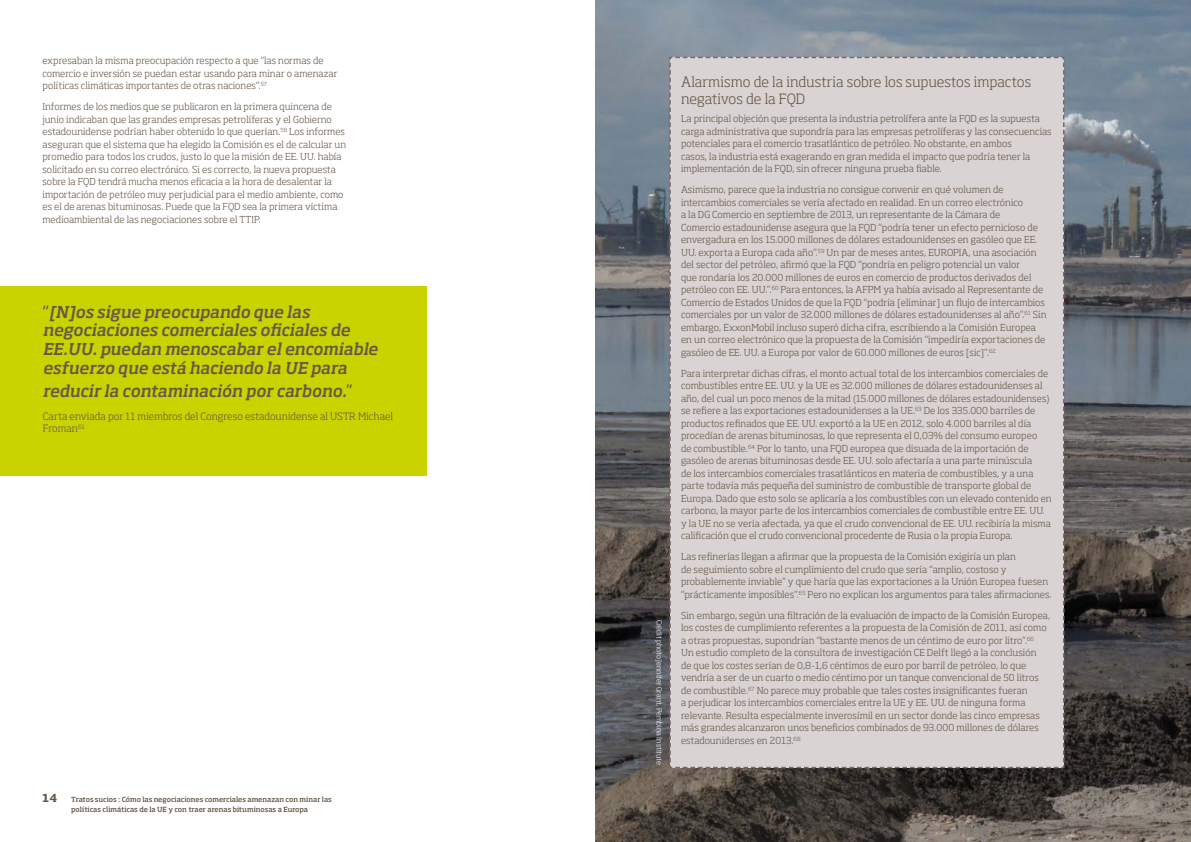
<style>
.page{position:relative;width:1191px;height:842px;background:#fff}
.page>*{position:absolute;margin:0;border:0;box-sizing:border-box;transform-origin:0 0}
.t1{font:italic 500 16.2px/18.6px "Soho Std";letter-spacing:-.01em;color:#675949}
.t2{font:300 14px/16.8px "Soho Std";color:#675949}
.t3{font:700 11px "Soho Std";color:#675949}
.t4{font:300 10px/12px "Soho Std";letter-spacing:.005em;color:#675949}
.t5{font:300 9.5px/12.5px "Soho Std";letter-spacing:.005em;color:#675949}
.t6{font:500 7px/10px "Soho Std";letter-spacing:-.005em;color:#675949}
.t7{font:300 7px "Soho Std";color:#fff}
.s1{font-weight:400;font-style:normal}
</style>
<div class="page">
<img style="left:596px;top:0;width:595px;height:842px">
<div style="left:668px;top:56px;width:397px;height:713px;background:#dad3d3"></div>
<div style="left:0;top:286px;width:427px;height:190px;background:#c8d300"></div>
<p class="t5" style="left:43px;top:54px;width:296px">expresaban la misma preocupación respecto a que “las normas de comercio e inversión se puedan estar usando para minar o amenazar políticas climáticas importantes de otras naciones”.<sup>57</sup></p>
<p class="t5" style="left:43px;top:100px;width:305px">Informes de los medios que se publicaron en la primera quincena de junio indicaban que las grandes empresas petrolíferas y el Gobierno estadounidense podrían haber obtenido lo que querían.<sup>58</sup> Los informes aseguran que el sistema que ha elegido la Comisión es el de calcular un promedio para todos los crudos, justo lo que la misión de EE. UU. había solicitado en su correo electrónico. Si es correcto, la nueva propuesta sobre la FQD tendrá mucha menos eficacia a la hora de desalentar la importación de petróleo muy perjudicial para el medio ambiente, como es el de arenas bituminosas. Puede que la FQD sea la primera víctima medioambiental de las negociaciones sobre el TTIP.</p>
<h1 class="t1" style="left:43px;top:302px;width:336px"><span class="s1">“</span>[N]os sigue preocupando que las negociaciones comerciales oficiales de EE.UU. puedan menoscabar el encomiable esfuerzo que está haciendo la UE para</h1>
<h1 class="t1" style="left:43px;top:381px;width:311px">reducir la contaminación por carbono.<span class="s1">”</span></h1>
<p class="t4" style="left:43px;top:410px;width:352px">Carta enviada por 11 miembros del Congreso estadounidense al USTR Michael<br>Froman<sup>61</sup></p>
<p class="t3" style="left:43px;top:791px;width:16px">14</p>
<p class="t6" style="left:71px;top:794px;width:262px">Tratos sucios : Cómo las negociaciones comerciales amenazan con minar las políticas climáticas de la UE y con traer arenas bituminosas a Europa</p>
<p class="t7" style="left:664px;top:620px;width:147px;rotate:90deg">Crédit photo Jennifer Grant, Pembina Institute</p>
<h2 class="t2" style="left:681px;top:74px;width:352px">Alarmismo de la industria sobre los supuestos impactos negativos de la FQD</h2>
<p class="t5" style="left:681px;top:112px;width:372px">La principal objeción que presenta la industria petrolífera ante la FQD es la supuesta carga administrativa que supondría para las empresas petrolíferas y las consecuencias potenciales para el comercio trasatlántico de petróleo. No obstante, en ambos<br>casos, la industria está exagerando en gran medida el impacto que podría tener la implementación de la FQD, sin ofrecer ninguna prueba fiable.</p>
<p class="t5" style="left:681px;top:183px;width:367px">Asimismo, parece que la industria no consigue convenir en qué volumen de intercambios comerciales se vería afectado en realidad. En un correo electrónico<br>a la DG Comercio en septiembre de 2013, un representante de la Cámara de<br>Comercio estadounidense asegura que la FQD “podría tener un efecto pernicioso de envergadura en los 15.000 millones de dólares estadounidenses en gasóleo que EE.<br>UU. exporta a Europa cada año”.<sup>59</sup> Un par de meses antes, EUROPIA, una asociación del sector del petróleo, afirmó que la FQD “pondría en peligro potencial un valor<br>que rondaría los 20.000 millones de euros en comercio de productos derivados del petróleo con EE. UU.”.<sup>60</sup> Para entonces, la AFPM ya había avisado al Representante de Comercio de Estados Unidos de que la FQD “podría [eliminar] un flujo de intercambios comerciales por un valor de 32.000 millones de dólares estadounidenses al año”.<sup>61</sup> Sin embargo, ExxonMobil incluso superó dicha cifra, escribiendo a la Comisión Europea en un correo electrónico que la propuesta de la Comisión “impediría exportaciones de gasóleo de EE. UU. a Europa por valor de 60.000 millones de euros [sic]”.<sup>62</sup></p>
<p class="t5" style="left:681px;top:367px;width:372px">Para interpretar dichas cifras, el monto actual total de los intercambios comerciales de combustibles entre EE. UU. y la UE es 32.000 millones de dólares estadounidenses al año, del cual un poco menos de la mitad (15.000 millones de dólares estadounidenses) se refiere a las exportaciones estadounidenses a la UE.<sup>63</sup> De los 335.000 barriles de productos refinados que EE. UU. exportó a la UE en 2012, solo 4.000 barriles al día procedían de arenas bituminosas, lo que representa el 0,03% del consumo europeo<br>de combustible.<sup>64</sup> Por lo tanto, una FQD europea que disuada de la importación de gasóleo de arenas bituminosas desde EE. UU. solo afectaría a una parte minúscula<br>de los intercambios comerciales trasatlánticos en materia de combustibles, y a una parte todavía más pequeña del suministro de combustible de transporte global de Europa. Dado que esto solo se aplicaría a los combustibles con un elevado contenido en carbono, la mayor parte de los intercambios comerciales de combustible entre EE. UU. y la UE no se vería afectada, ya que el crudo convencional de EE. UU. recibiría la misma calificación que el crudo convencional procedente de Rusia o la propia Europa.</p>
<p class="t5" style="left:681px;top:550px;width:372px">Las refinerías llegan a afirmar que la propuesta de la Comisión exigiría un plan<br>de seguimiento sobre el cumplimiento del crudo que sería “amplio, costoso y probablemente inviable” y que haría que las exportaciones a la Unión Europea fuesen “prácticamente imposibles”.<sup>65</sup> Pero no explican los argumentos para tales afirmaciones.</p>
<p class="t5" style="left:681px;top:609px;width:371px">Sin embargo, según una filtración de la evaluación de impacto de la Comisión Europea, los costes de cumplimiento referentes a la propuesta de la Comisión de 2011, así como a otras propuestas, supondrían “bastante menos de un céntimo de euro por litro”.<sup>66<br></sup>Un estudio completo de la consultora de investigación CE Delft llegó a la conclusión<br>de que los costes serían de 0,8-1,6 céntimos de euro por barril de petróleo, lo que vendría a ser de un cuarto o medio céntimo por un tanque convencional de 50 litros de combustible.<sup>67</sup> No parece muy probable que tales costes insignificantes fueran<br>a perjudicar los intercambios comerciales entre la UE y EE. UU. de ninguna forma relevante. Resulta especialmente inverosímil en un sector donde las cinco empresas más grandes alcanzaron unos beneficios combinados de 93.000 millones de dólares estadounidenses en 2013.<sup>68</sup></p>
</div>
